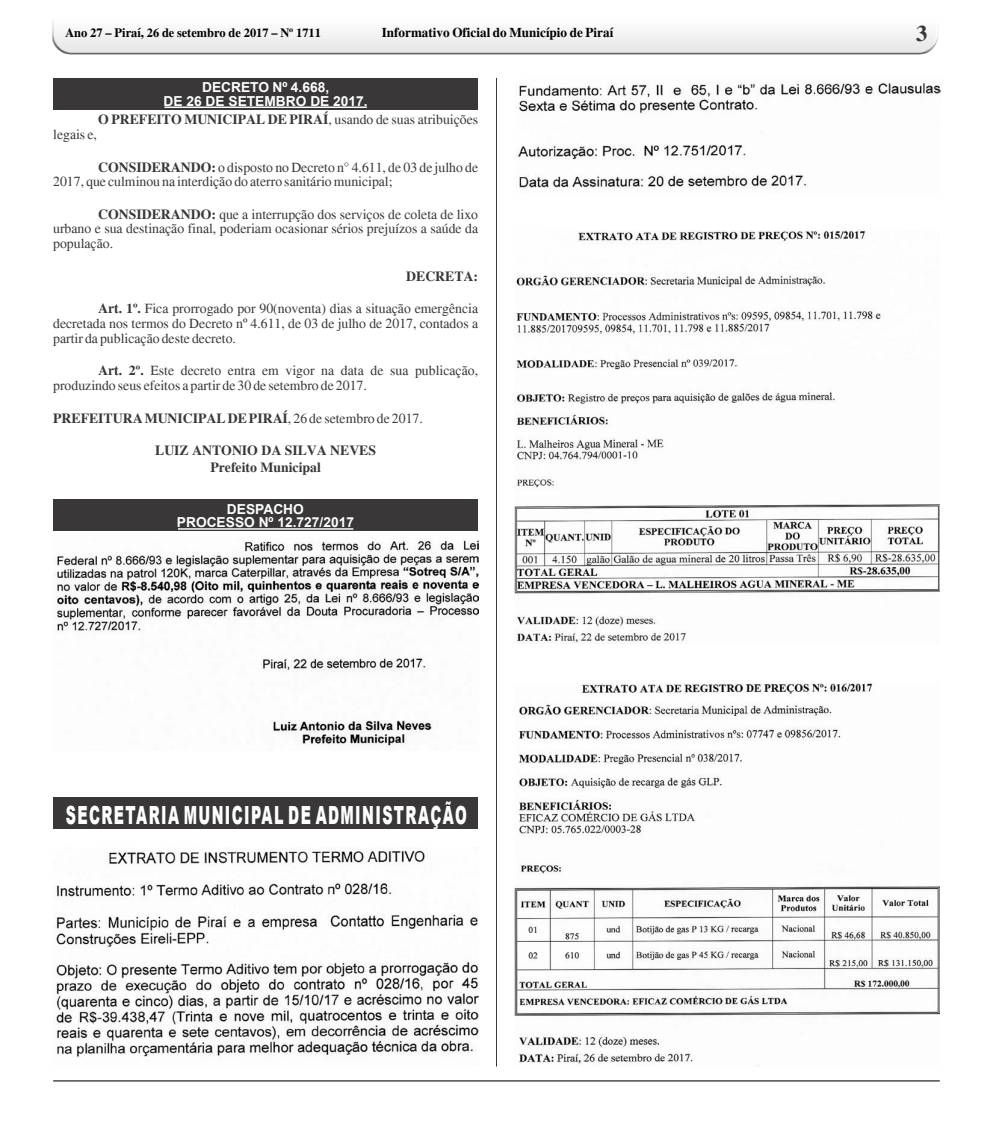
<style>
.page{position:relative;width:993px;height:1127px;background:#fff}
.page>*{position:absolute;margin:0;border:0;box-sizing:border-box;transform-origin:0 0}
.t1{font:900 25px "Arial";letter-spacing:.095em;color:#fff;scale:.57 1}
.t2{font:700 22.5px "Times New Roman";color:#393738}
.t3{font:13.75px/14.6px "Times New Roman";color:#393738}
.t4{font:700 13.75px/16.5px "Times New Roman";color:#393738;text-align:center}
.t5{font:700 13.75px/13.8px "Arial";color:#fff;text-align:center}
.t6{font:700 13.25px "Times New Roman";color:#000}
.t7{font:700 12.5px "Times New Roman";color:#000}
.s1{font-size:12.62px}
.s2{font-weight:400}
.s3{font-weight:700}
</style>
<div class="page">
<img style="left:52px;top:22px;width:886px;height:33px">
<hr style="left:53px;top:1080px;width:886px;height:1px;background:#000">
<hr style="left:496px;top:78px;width:1px;height:988px;background:#393738">
<div style="left:53px;top:78px;width:425px;height:31px;background:#393738"></div>
<hr style="left:164px;top:107px;width:203px;height:1px;background:#fff">
<div style="left:53px;top:500px;width:425px;height:31px;background:#393738"></div>
<hr style="left:178px;top:528px;width:175px;height:2px;background:#fff">
<img style="left:56px;top:540px;width:422px;height:207px">
<img style="left:518px;top:82px;width:421px;height:106px">
<img style="left:56px;top:850px;width:422px;height:207px">
<div style="left:53px;top:796px;width:425px;height:32px;background:#393738"></div>
<img style="left:514px;top:231px;width:425px;height:412px">
<img style="left:514px;top:683px;width:425px;height:381px">
<p class="t7" style="left:65px;top:29px;width:257px"><span class="s1">Ano 27 – Piraí,</span> 26 de setembro de 2017 – Nº 1711</p>
<p class="t6" style="left:382px;top:29px;width:233px">Informativo Oficial do Município de Piraí</p>
<h2 class="t2" style="left:915px;top:26px;width:13px">3</h2>
<p class="t5" style="left:163px;top:81px;width:206px">DECRETO Nº 4.668,<br>DE 26 DE SETEMBRO DE 2017.</p>
<p class="t4" style="left:98px;top:113px;width:381px">O PREFEITO MUNICIPAL DE PIRAÍ<span class="s2">, usando de suas atribuições</span></p>
<p class="t3" style="left:53px;top:128px;width:45px">legais e,</p>
<p class="t3" style="left:53px;top:161px;width:426px;text-indent:45px"><span class="s3">CONSIDERANDO:</span> o disposto no Decreto n° 4.611, de 03 de julho de<br>2017, que culminou na interdição do aterro sanitário municipal;</p>
<p class="t3" style="left:53px;top:208px;width:426px;text-align:justify;text-indent:45px"><span class="s3">CONSIDERANDO:</span> que a interrupção dos serviços de coleta de lixo urbano e sua destinação final, poderiam ocasionar sérios prejuízos a saúde da população.</p>
<p class="t4" style="left:406px;top:269px;width:73px">DECRETA:</p>
<p class="t3" style="left:53px;top:303px;width:426px;text-align:justify;text-indent:45px"><span class="s3">Art. 1º.</span> Fica prorrogado por 90(noventa) dias a situação emergência decretada nos termos do Decreto nº 4.611, de 03 de julho de 2017, contados a partir da publicação deste decreto.</p>
<p class="t3" style="left:53px;top:365px;width:426px;text-indent:45px"><span class="s3">Art. 2º.</span> Este decreto entra em vigor na data de sua publicação, produzindo seus efeitos a partir de 30 de setembro de 2017.</p>
<p class="t4" style="left:53px;top:411px;width:371px">PREFEITURA MUNICIPAL DE PIRAÍ<span class="s2">, 26 de setembro de 2017.</span></p>
<p class="t4" style="left:155px;top:444px;width:222px">LUIZ ANTONIO DA SILVA NEVES<br>Prefeito Municipal</p>
<p class="t5" style="left:177px;top:503px;width:178px">DESPACHO<br>PROCESSO Nº 12.727/2017</p>
<h1 class="t1" style="left:66px;top:806px;width:705px">SECRETARIA MUNICIPAL DE ADMINISTRAÇÃO</h1>
</div>
